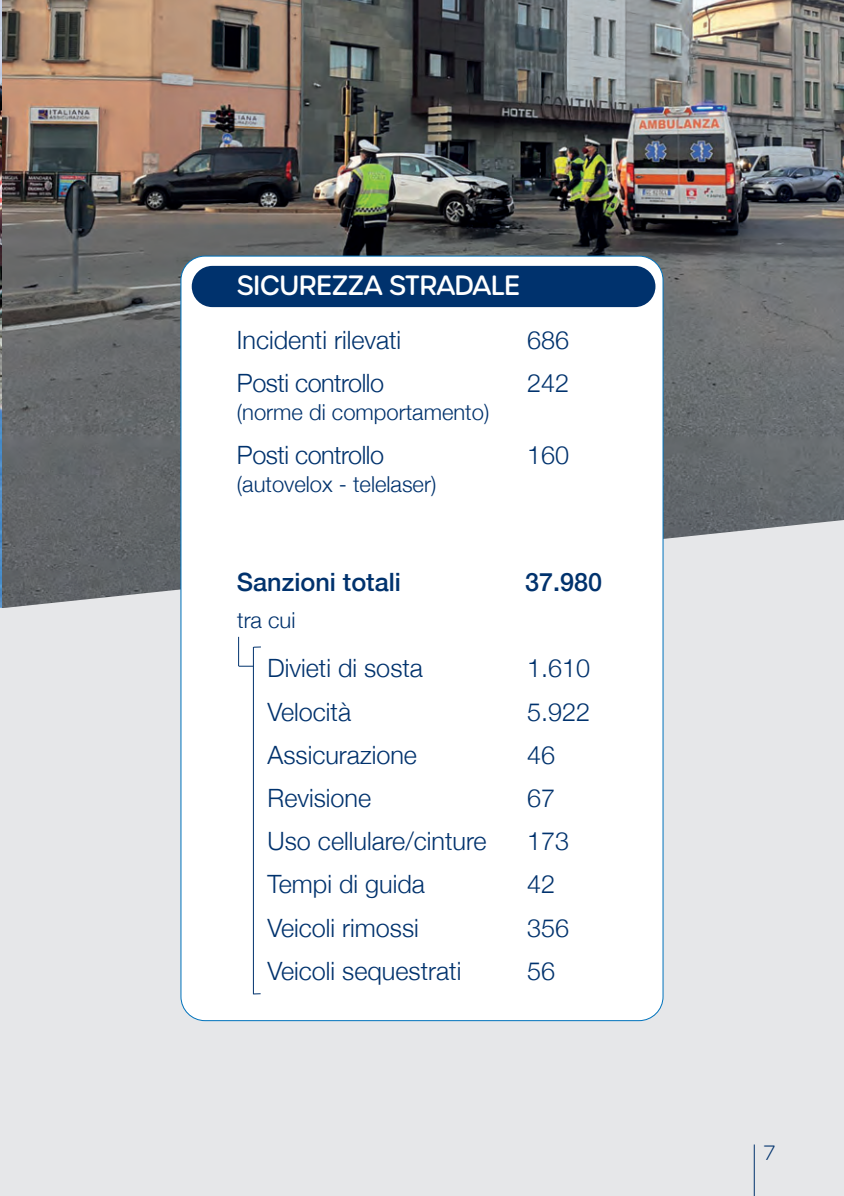
<style>
.page{position:relative;width:844px;height:1196px;background:#fff}
.page>*{position:absolute;margin:0;border:0;box-sizing:border-box;transform-origin:0 0}
.t1{font:500 27px "Urbane Rounded";letter-spacing:-.025em;color:#fff}
.t2{font:300 25.2px "Helvetica Neue";color:#00326d}
.t3{font:300 25.2px "Helvetica Neue";letter-spacing:-.02em;color:#00326d}
.t4{font:500 25.2px "Helvetica Neue";color:#00326d}
.t5{font:300 22px "Helvetica Neue";color:#00326d}
.t6{font:200 20px "Urbane Rounded";color:#00326d}
</style>
<div class="page">
<img style="left:0;top:4px;width:2px;height:514px">
<img style="left:2px;top:0;width:842px;height:518px">
<div style="left:0;top:518px;width:844px;height:677px;background:#e6e7e9"></div>
<div style="left:181px;top:256px;width:482px;height:764px;background:#fff;border-radius:24px"></div>
<div style="left:192px;top:266px;width:463px;height:41px;background:#00326d;border-radius:21px"></div>
<hr style="left:238px;top:636px;width:1px;height:30px;background:#00326d">
<svg style="left:239px;top:665px;width:14px;height:1px"></svg>
<hr style="left:253px;top:647px;width:1px;height:347px;background:#00326d">
<hr style="left:754px;top:1144px;width:1px;height:51px;background:#00326d">
<svg style="left:0;top:0;width:4px;height:4px"></svg>
<div style="left:0;top:606px;width:31px;height:590px;background:#e6e7e9"></div>
<svg style="left:840px;top:0;width:4px;height:4px"></svg>
<svg style="left:840px;top:1192px;width:4px;height:4px"></svg>
<p class="t1" style="left:237px;top:267px;width:285px">SICUREZZA STRADALE</p>
<p class="t2" style="left:237px;top:320px;width:166px">Incidenti rilevati</p>
<p class="t2" style="left:527px;top:320px;width:44px">686</p>
<p class="t3" style="left:237px;top:363px;width:148px">Posti controllo</p>
<p class="t2" style="left:527px;top:363px;width:44px">242</p>
<p class="t5" style="left:237px;top:394px;width:254px">(norme di comportamento)</p>
<p class="t3" style="left:237px;top:434px;width:148px">Posti controllo</p>
<p class="t2" style="left:527px;top:434px;width:44px">160</p>
<p class="t5" style="left:237px;top:466px;width:201px">(autovelox - telelaser)</p>
<p class="t4" style="left:237px;top:561px;width:165px">Sanzioni totali</p>
<p class="t4" style="left:525px;top:561px;width:79px">37.980</p>
<p class="t5" style="left:237px;top:602px;width:60px">tra cui</p>
<p class="t2" style="left:267px;top:648px;width:157px">Divieti di sosta</p>
<p class="t2" style="left:527px;top:648px;width:65px">1.610</p>
<p class="t2" style="left:267px;top:691px;width:85px">Velocità</p>
<p class="t2" style="left:527px;top:691px;width:65px">5.922</p>
<p class="t2" style="left:267px;top:734px;width:151px">Assicurazione</p>
<p class="t2" style="left:527px;top:734px;width:30px">46</p>
<p class="t2" style="left:267px;top:777px;width:105px">Revisione</p>
<p class="t2" style="left:527px;top:777px;width:30px">67</p>
<p class="t2" style="left:267px;top:820px;width:220px">Uso cellulare/cinture</p>
<p class="t2" style="left:527px;top:820px;width:44px">173</p>
<p class="t2" style="left:267px;top:864px;width:159px">Tempi di guida</p>
<p class="t2" style="left:527px;top:864px;width:30px">42</p>
<p class="t2" style="left:267px;top:907px;width:153px">Veicoli rimossi</p>
<p class="t2" style="left:527px;top:907px;width:44px">356</p>
<p class="t2" style="left:267px;top:950px;width:195px">Veicoli sequestrati</p>
<p class="t2" style="left:527px;top:950px;width:30px">56</p>
<p class="t6" style="left:763px;top:1139px;width:13px">7</p>
</div>
